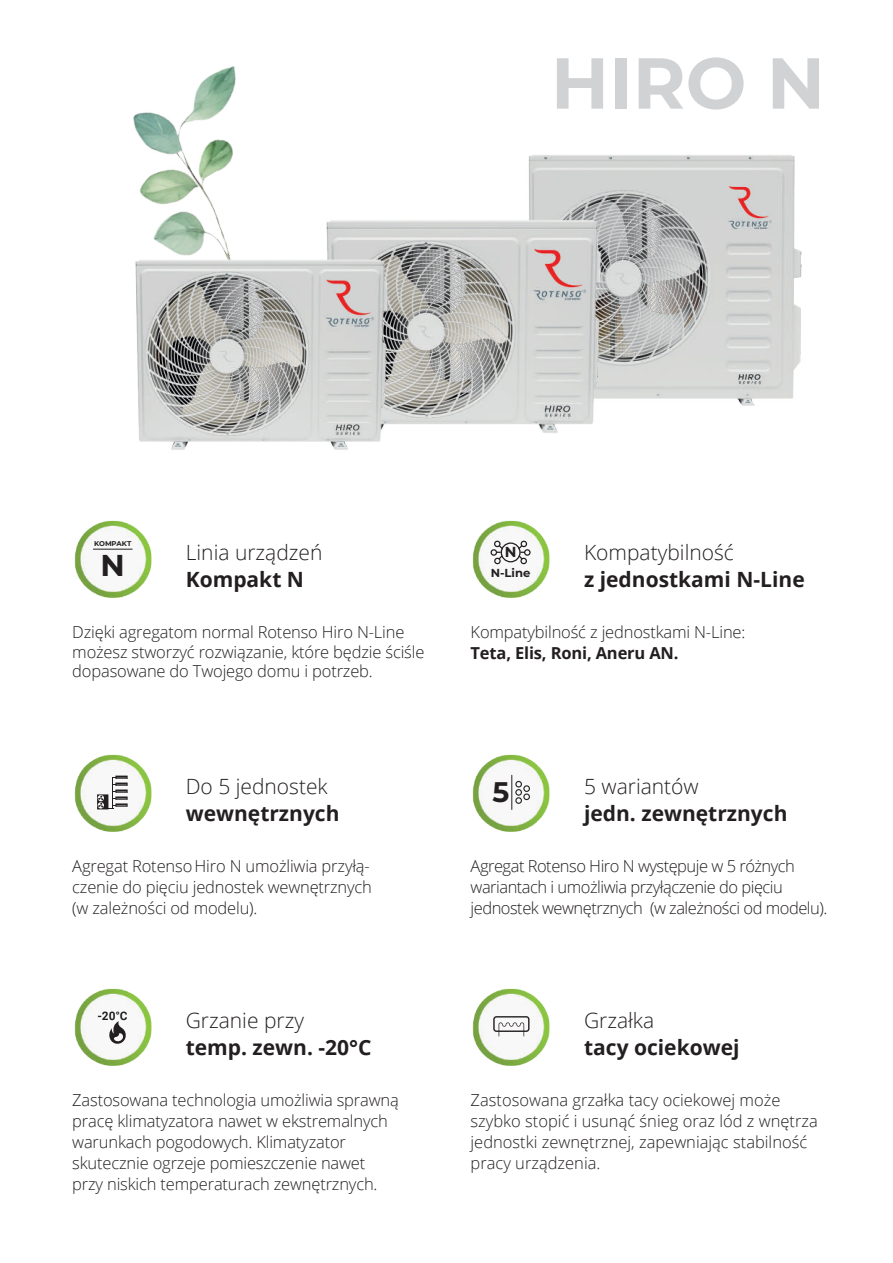
<style>
.page{position:relative;width:893px;height:1263px;background:#fff}
.page>*{position:absolute;margin:0;border:0;box-sizing:border-box;transform-origin:0 0}
.t1{font:700 72px "Montserrat";color:#d1d2d4}
.t2{font:700 30.15px "Montserrat";color:#231f20}
.t3{font:700 28.35px "Montserrat";color:#231f20}
.t4{font:700 21px "Open Sans";color:#231f20}
.t5{font:300 21px "Open Sans";color:#231f20}
.t6{font:300 16.5px/21px "Open Sans";letter-spacing:-.01em;color:#231f20}
.t7{font:300 16.5px/21px "Open Sans";letter-spacing:-.03em;color:#231f20}
.t8{font:700 16.5px "Open Sans";letter-spacing:-.01em;color:#231f20}
.t9{font:700 14.55px "Montserrat";color:#231f20}
.t10{font:700 11.55px "Montserrat";color:#231f20}
.t11{font:700 6.9px "Montserrat";color:#231f20}
</style>
<div class="page">
<img style="left:133px;top:66px;width:103px;height:185px">
<img style="left:74px;top:521px;width:77px;height:77px">
<div style="left:89px;top:536px;width:47px;height:47px;background:#f7f8f7"></div>
<hr style="left:93px;top:549px;width:40px;height:1px;background:#231f20">
<img style="left:472px;top:521px;width:77px;height:77px">
<div style="left:487px;top:535px;width:47px;height:47px;background:#f7f8f7"></div>
<div style="left:491px;top:549px;width:6px;height:7px;border:1px solid #231f20;border-radius:50%"></div>
<svg style="left:493px;top:540px;width:11px;height:25px"></svg>
<div style="left:524px;top:549px;width:7px;height:7px;border:1px solid #231f20;border-radius:50%"></div>
<svg style="left:517px;top:540px;width:11px;height:25px"></svg>
<div style="left:501px;top:542px;width:20px;height:20px;border:1px solid #231f20;border-radius:50%"></div>
<img style="left:74px;top:755px;width:77px;height:77px">
<div style="left:89px;top:769px;width:47px;height:47px;background:#f7f8f7"></div>
<svg style="left:97px;top:776px;width:31px;height:33px"></svg>
<img style="left:472px;top:755px;width:77px;height:77px">
<div style="left:488px;top:769px;width:47px;height:47px;background:#f7f8f7"></div>
<div style="left:515px;top:781px;width:7px;height:6px;border:1px solid #231f20;border-radius:50%"></div>
<div style="left:515px;top:789px;width:7px;height:7px;border:1px solid #231f20;border-radius:50%"></div>
<div style="left:515px;top:797px;width:7px;height:7px;border:1px solid #231f20;border-radius:50%"></div>
<div style="left:523px;top:785px;width:7px;height:7px;border:1px solid #231f20;border-radius:50%"></div>
<div style="left:523px;top:793px;width:7px;height:7px;border:1px solid #231f20;border-radius:50%"></div>
<hr style="left:511px;top:775px;width:1px;height:34px;background:#231f20">
<img style="left:74px;top:989px;width:77px;height:77px">
<svg style="left:89px;top:1001px;width:47px;height:50px"></svg>
<img style="left:472px;top:989px;width:77px;height:77px">
<div style="left:488px;top:1003px;width:47px;height:47px;background:#f7f8f7"></div>
<svg style="left:493px;top:1016px;width:36px;height:20px"></svg>
<img style="left:528px;top:155px;width:274px;height:251px">
<img style="left:326px;top:218px;width:296px;height:215px">
<img style="left:135px;top:251px;width:272px;height:199px">
<h1 class="t1" style="left:551px;top:31px;width:276px">HIRO N</h1>
<p class="t11" style="left:94px;top:538px;width:39px">KOMPAKT</p>
<h2 class="t2" style="left:100px;top:544px;width:26px">N</h2>
<p class="t5" style="left:186px;top:538px;width:138px">Linia urządzeń</p>
<p class="t4" style="left:186px;top:565px;width:120px">Kompakt N</p>
<p class="t9" style="left:505px;top:542px;width:13px">N</p>
<p class="t10" style="left:491px;top:564px;width:41px">N-Line</p>
<p class="t5" style="left:584px;top:538px;width:151px">Kompatybilność</p>
<p class="t4" style="left:584px;top:565px;width:222px">z jednostkami N-Line</p>
<p class="t6" style="left:72px;top:621px;width:354px;line-height:19.8px">Dzięki agregatom normal Rotenso Hiro N-Line możesz stworzyć rozwiązanie, które będzie ściśle dopasowane do Twojego domu i potrzeb.</p>
<p class="t6" style="left:471px;top:621px;width:276px">Kompatybilność z jednostkami N-Line:</p>
<p class="t8" style="left:471px;top:641px;width:209px">Teta, Elis, Roni, Aneru AN.</p>
<p class="t5" style="left:186px;top:772px;width:144px">Do 5 jednostek</p>
<p class="t4" style="left:186px;top:798px;width:155px">wewnętrznych</p>
<h3 class="t3" style="left:492px;top:771px;width:18px">5</h3>
<p class="t5" style="left:584px;top:772px;width:116px">5 wariantów</p>
<p class="t4" style="left:584px;top:798px;width:205px">jedn. zewnętrznych</p>
<p class="t6" style="left:72px;top:855px;width:301px">Agregat RotensoHiro N umożliwia przyłą&shy;czenie do pięciu jednostek wewnętrznych (w zależności od modelu).</p>
<p class="t7" style="left:471px;top:855px;width:358px">Agregat Rotenso Hiro N występuje w 5 różnych wariantach i umożliwia przyłączenie do pięciu jednostek wewnętrznych (w zależności od modelu).</p>
<p class="t5" style="left:186px;top:1006px;width:120px">Grzanie przy</p>
<p class="t4" style="left:186px;top:1032px;width:187px">temp. zewn. -20°C</p>
<p class="t5" style="left:584px;top:1006px;width:72px">Grzałka</p>
<p class="t4" style="left:584px;top:1032px;width:157px">tacy ociekowej</p>
<p class="t6" style="left:72px;top:1088px;width:328px">Zastosowana technologia umożliwia sprawną pracę klimatyzatora nawet w ekstremalnych warunkach pogodowych. Klimatyzator skutecznie ogrzeje pomieszczenie nawet przy niskich temperaturach zewnętrznych.</p>
<p class="t6" style="left:471px;top:1088px;width:349px">Zastosowana grzałka tacy ociekowej może szybko stopić i usunąć śnieg oraz lód z wnętrza jednostki zewnętrznej, zapewniając stabilność pracy urządzenia.</p>
</div>
